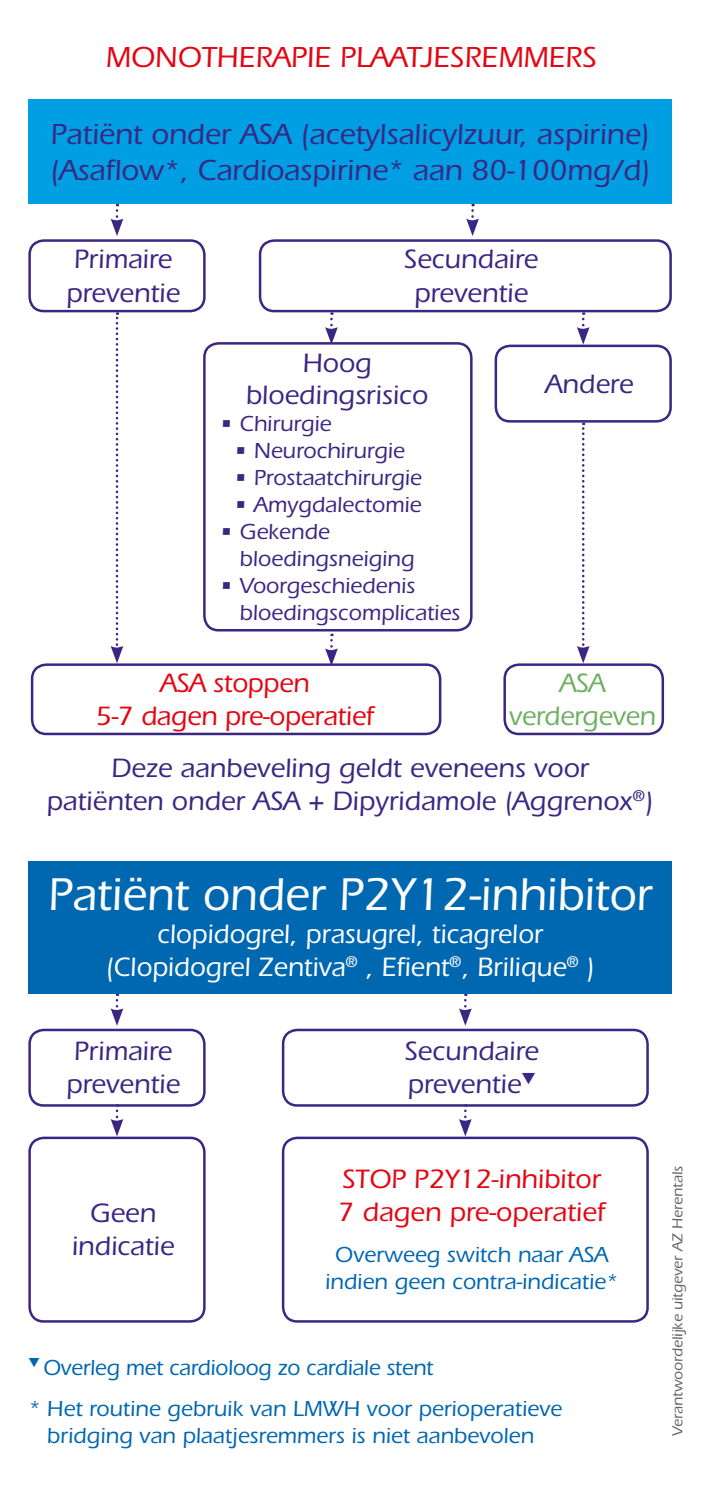
<style>
.page{position:relative;width:702px;height:1489px;background:#fff}
.page>*{position:absolute;margin:0;border:0;box-sizing:border-box;transform-origin:0 0}
.t1{font:500 47.5px "ITC Eras Std";color:#fff}
.t2{font:500 30px/36px "ITC Eras Std";color:#3b2783}
.t3{font:500 30px "ITC Eras Std";color:#e30613}
.t4{font:500 27.5px/33px "ITC Eras Std";color:#3b2783;text-align:center}
.t5{font:500 27.5px/33px "ITC Eras Std";color:#fff;text-align:center}
.t6{font:500 27.5px/33px "ITC Eras Std";color:#e30613}
.t7{font:500 27.5px/33px "ITC Eras Std";letter-spacing:-.01em;color:#6eb063;text-align:center}
.t8{font:500 22.5px/27px "ITC Eras Std";color:#0067b1;text-align:center}
.t9{font:500 22.5px/27px "ITC Eras Std";color:#3b2783}
.t10{font:500 15px "ITC Eras Std";color:#646363}
</style>
<div class="page">
<div style="left:28px;top:99px;width:643px;height:105px;background:#009fe3"></div>
<div style="left:28px;top:239px;width:178px;height:73px;border:2px solid #3b2783;border-radius:14px"></div>
<div style="left:28px;top:1028px;width:178px;height:78px;border:2px solid #3b2783;border-radius:14px"></div>
<div style="left:28px;top:1136px;width:178px;height:186px;border:2px solid #3b2783;border-radius:14px"></div>
<div style="left:494px;top:344px;width:177px;height:78px;border:2px solid #3b2783;border-radius:14px"></div>
<div style="left:259px;top:239px;width:412px;height:73px;border:2px solid #3b2783;border-radius:14px"></div>
<div style="left:282px;top:1028px;width:366px;height:78px;border:2px solid #3b2783;border-radius:14px"></div>
<div style="left:282px;top:1136px;width:366px;height:186px;border:2px solid #3b2783;border-radius:14px"></div>
<div style="left:203px;top:342px;width:269px;height:289px;border:2px solid #3b2783;border-radius:14px"></div>
<div style="left:503px;top:663px;width:161px;height:72px;border:2px solid #3b2783;border-radius:14px"></div>
<div style="left:31px;top:663px;width:410px;height:72px;border:2px solid #3b2783;border-radius:14px"></div>
<div style="left:28px;top:861px;width:643px;height:132px;background:#0067b1"></div>
<svg style="left:111px;top:204px;width:12px;height:32px"></svg>
<svg style="left:466px;top:204px;width:13px;height:32px"></svg>
<svg style="left:325px;top:312px;width:13px;height:32px"></svg>
<svg style="left:325px;top:633px;width:13px;height:33px"></svg>
<svg style="left:111px;top:993px;width:12px;height:32px"></svg>
<svg style="left:111px;top:1104px;width:12px;height:32px"></svg>
<svg style="left:459px;top:993px;width:12px;height:32px"></svg>
<svg style="left:459px;top:1104px;width:12px;height:32px"></svg>
<svg style="left:576px;top:312px;width:13px;height:32px"></svg>
<svg style="left:576px;top:422px;width:13px;height:241px"></svg>
<svg style="left:111px;top:312px;width:12px;height:351px"></svg>
<p class="t3" style="left:105px;top:41px;width:492px">MONOTHERAPIE PLAATJESREMMERS</p>
<p class="t2" style="left:50px;top:116px;width:602px">Patiënt onder ASA (acetylsalicylzuur, aspirine) (Asaflow*, Cardioaspirine* aan 80-100mg/d)</p>
<p class="t4" style="left:66px;top:243px;width:115px;text-align:left">Primaire preventie</p>
<p class="t4" style="left:404px;top:243px;width:136px">Secundaire preventie</p>
<p class="t4" style="left:246px;top:346px;width:184px">Hoog bloedingsrisico</p>
<p class="t9" style="left:220px;top:410px;width:113px">• Chirurgie</p>
<p class="t9" style="left:234px;top:437px;width:172px">• Neurochirurgie</p>
<p class="t9" style="left:234px;top:464px;width:189px">• Prostaatchirurgie</p>
<p class="t9" style="left:234px;top:491px;width:189px">• Amygdalectomie</p>
<p class="t9" style="left:239px;top:518px;width:176px;text-indent:-20px">• Gekende bloedingsneiging</p>
<p class="t9" style="left:239px;top:572px;width:222px;text-indent:-20px">• Voorgeschiedenis bloedingscomplicaties</p>
<p class="t4" style="left:545px;top:367px;width:89px">Andere</p>
<p class="t6" style="left:96px;top:666px;width:279px;text-align:center">ASA stoppen<br>5-7 dagen pre-operatief</p>
<p class="t7" style="left:509px;top:666px;width:148px">ASA verdergeven</p>
<p class="t4" style="left:47px;top:751px;width:608px">Deze aanbeveling geldt eveneens voor<br>patiënten onder ASA + Dipyridamole (Aggrenox<sup>®</sup>)</p>
<h1 class="t1" style="left:48px;top:868px;width:606px">Patiënt onder P2Y12-inhibitor</h1>
<p class="t5" style="left:105px;top:918px;width:491px">clopidogrel, prasugrel, ticagrelor (Clopidogrel Zentiva<sup>®</sup> , Efient<sup>®</sup>, Brilique<sup>®</sup> )</p>
<p class="t4" style="left:66px;top:1035px;width:115px;text-align:left">Primaire preventie</p>
<p class="t4" style="left:404px;top:1035px;width:136px;text-align:left">Secundaire preventie▼</p>
<p class="t4" style="left:72px;top:1196px;width:104px">Geen indicatie</p>
<p class="t6" style="left:338px;top:1162px;width:268px">STOP P2Y12-inhibitor<br>7 dagen pre-operatief</p>
<p class="t8" style="left:325px;top:1241px;width:294px">Overweeg switch naar ASA indien geen contra-indicatie*</p>
<p class="t8" style="left:28px;top:1346px;width:535px;line-height:41.2px;text-align:left">▼ Overleg met cardioloog zo cardiale stent<br>* Het routine gebruik van LMWH voor perioperatieve</p>
<p class="t8" style="left:47px;top:1422px;width:488px">bridging van plaatjesremmers is niet aanbevolen</p>
<p class="t10" style="left:669px;top:1435px;width:271px;rotate:-90deg">Verantwoordelijke uitgever AZ Herentals</p>
</div>
